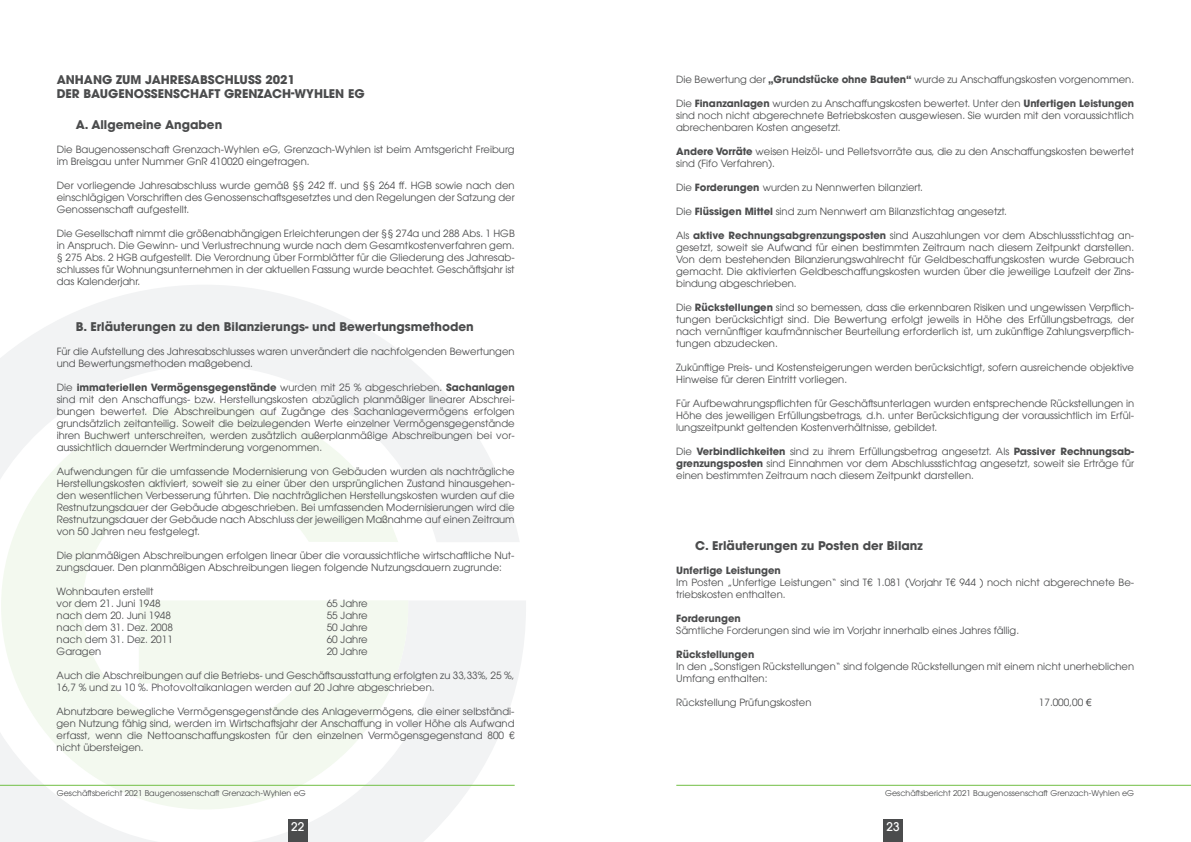
<style>
.page{position:relative;width:1191px;height:842px;background:#fff}
.page>*{position:absolute;margin:0;border:0;box-sizing:border-box;transform-origin:0 0}
.t1{font:700 12px/14.4px "ITC Avant Garde W1 G";color:#4b4c4d}
.t2{font:500 12px "ITC Avant Garde W1 G";color:#fff}
.t3{font:10px/12px "ITC Avant Garde W1 G";color:#4b4c4d;text-align:justify}
.t4{font:700 10px "ITC Avant Garde W1 G";color:#4b4c4d}
.t5{font:8px "ITC Avant Garde W1 G";color:#4b4c4d}
.s1{font-weight:700}
.s2{font-family:"Arial"}
</style>
<div class="page">
<hr style="left:676px;top:785px;width:515px;height:1px;background:#71bf44">
<div style="left:883px;top:819px;width:20px;height:23px;background:#4b4c4d"></div>
<svg style="left:0;top:285px;width:526px;height:557px;fill:#f2f3f4"></svg>
<svg style="left:1px;top:402px;width:407px;height:407px;fill:#f3f9ef"></svg>
<hr style="left:0;top:785px;width:514px;height:1px;background:#71bf44">
<div style="left:288px;top:819px;width:20px;height:23px;background:#4b4c4d"></div>
<p class="t1" style="left:57px;top:72px;width:309px">ANHANG ZUM JAHRESABSCHLUSS 2021<br>DER BAUGENOSSENSCHAFT GRENZACH-WYHLEN EG</p>
<p class="t1" style="left:76px;top:118px;width:148px">A. Allgemeine Angaben</p>
<p class="t3" style="left:57px;top:144px;width:459px">Die Baugenossenschaft Grenzach-Wyhlen eG, Grenzach-Wyhlen ist beim Amtsgericht Freiburg im Breisgau unter Nummer GnR 410020 eingetragen.</p>
<p class="t3" style="left:57px;top:180px;width:459px">Der vorliegende Jahresabschluss wurde gemäß §§ 242 ff. und §§ 264 ff. HGB sowie nach den einschlägigen Vorschriften des Genossenschaftsgesetztes und den Regelungen der Satzung der Genossenschaft aufgestellt.</p>
<p class="t3" style="left:57px;top:228px;width:459px">Die Gesellschaft nimmt die größenabhängigen Erleichterungen der §§ 274a und 288 Abs. 1 HGB in Anspruch. Die Gewinn- und Verlustrechnung wurde nach dem Gesamtkostenverfahren gem. § 275 Abs. 2 HGB aufgestellt. Die Verordnung über Formblätter für die Gliederung des Jahresab&shy;schlusses für Wohnungsunternehmen in der aktuellen Fassung wurde beachtet. Geschäftsjahr ist das Kalenderjahr.</p>
<p class="t1" style="left:76px;top:320px;width:399px">B. Erläuterungen zu den Bilanzierungs- und Bewertungsmethoden</p>
<p class="t3" style="left:57px;top:346px;width:459px">Für die Aufstellung des Jahresabschlusses waren unverändert die nachfolgenden Bewertungen und Bewertungsmethoden maßgebend.</p>
<p class="t3" style="left:57px;top:382px;width:459px">Die <span class="s1">immateriellen Vermögensgegenstände</span> wurden mit 25 % abgeschrieben. <span class="s1">Sachanlagen </span>sind mit den Anschaffungs- bzw. Herstellungskosten abzüglich planmäßiger linearer Abschrei&shy;bungen bewertet. Die Abschreibungen auf Zugänge des Sachanlagevermögens erfolgen grundsätzlich zeitanteilig. Soweit die beizulegenden Werte einzelner Vermögensgegenstände ihren Buchwert unterschreiten, werden zusätzlich außerplanmäßige Abschreibungen bei vor&shy;aussichtlich dauernder Wertminderung vorgenommen.</p>
<p class="t3" style="left:57px;top:466px;width:459px">Aufwendungen für die umfassende Modernisierung von Gebäuden wurden als nachträgliche Herstellungskosten aktiviert, soweit sie zu einer über den ursprünglichen Zustand hinausgehen&shy;den wesentlichen Verbesserung führten. Die nachträglichen Herstellungskosten wurden auf die Restnutzungsdauer der Gebäude abgeschrieben. Bei umfassenden Modernisierungen wird die Restnutzungsdauer der Gebäude nach Abschluss der jeweiligen Maßnahme auf einen Zeitraum von 50 Jahren neu festgelegt.</p>
<p class="t3" style="left:57px;top:550px;width:459px">Die planmäßigen Abschreibungen erfolgen linear über die voraussichtliche wirtschaftliche Nut&shy;zungsdauer. Den planmäßigen Abschreibungen liegen folgende Nutzungsdauern zugrunde:</p>
<p class="t3" style="left:57px;top:586px;width:105px">Wohnbauten erstellt vor dem 21. Juni 1948</p>
<p class="t3" style="left:327px;top:598px;width:43px">65 Jahre</p>
<p class="t3" style="left:57px;top:610px;width:116px">nach dem 20. Juni 1948</p>
<p class="t3" style="left:327px;top:610px;width:43px">55 Jahre</p>
<p class="t3" style="left:57px;top:622px;width:118px">nach dem 31. Dez. 2008</p>
<p class="t3" style="left:327px;top:622px;width:43px">50 Jahre</p>
<p class="t3" style="left:57px;top:634px;width:118px">nach dem 31. Dez. 2011</p>
<p class="t3" style="left:327px;top:634px;width:43px">60 Jahre</p>
<p class="t3" style="left:57px;top:646px;width:46px">Garagen</p>
<p class="t3" style="left:327px;top:646px;width:43px">20 Jahre</p>
<p class="t3" style="left:57px;top:670px;width:459px">Auch die Abschreibungen auf die Betriebs- und Geschäftsausstattung erfolgten zu 33,33%, 25 %,<br>16,7 % und zu 10 %. Photovoltaikanlagen werden auf 20 Jahre abgeschrieben.</p>
<p class="t3" style="left:57px;top:706px;width:459px">Abnutzbare bewegliche Vermögensgegenstände des Anlagevermögens, die einer selbständi&shy;gen Nutzung fähig sind, werden im Wirtschaftsjahr der Anschaffung in voller Höhe als Aufwand erfasst, wenn die Nettoanschaffungskosten für den einzelnen Vermögensgegenstand 800 € nicht übersteigen.</p>
<p class="t3" style="left:676px;top:73px;width:459px">Die Bewertung der <span class="s1">„Grundstücke ohne Bauten“</span> wurde zu Anschaffungskosten vorgenommen.</p>
<p class="t3" style="left:676px;top:97px;width:459px">Die <span class="s1">Finanzanlagen</span> wurden zu Anschaffungskosten bewertet. Unter den <span class="s1">Unfertigen Leistungen </span>sind noch nicht abgerechnete Betriebskosten ausgewiesen. Sie wurden mit den voraussichtlich abrechenbaren Kosten angesetzt.</p>
<p class="t3" style="left:676px;top:145px;width:459px"><span class="s1">Andere Vorräte</span> weisen Heizöl- und Pelletsvorräte aus, die zu den Anschaffungskosten bewertet sind (Fifo Verfahren).</p>
<p class="t3" style="left:676px;top:181px;width:248px">Die <span class="s1">Forderungen</span> wurden zu Nennwerten bilanziert.</p>
<p class="t3" style="left:676px;top:205px;width:332px">Die <span class="s1">Flüssigen Mittel</span> sind zum Nennwert am Bilanzstichtag angesetzt.</p>
<p class="t3" style="left:676px;top:229px;width:459px">Als <span class="s1">aktive Rechnungsabgrenzungsposten</span> sind Auszahlungen vor dem Abschlussstichtag an&shy;gesetzt, soweit sie Aufwand für einen bestimmten Zeitraum nach diesem Zeitpunkt darstellen.<br>Von dem bestehenden Bilanzierungswahlrecht für Geldbeschaffungskosten wurde Gebrauch gemacht. Die aktivierten Geldbeschaffungskosten wurden über die jeweilige Laufzeit der Zins&shy;bindung abgeschrieben.</p>
<p class="t3" style="left:676px;top:301px;width:459px">Die <span class="s1">Rückstellungen</span> sind so bemessen, dass die erkennbaren Risiken und ungewissen Verpflich&shy;tungen berücksichtigt sind. Die Bewertung erfolgt jeweils in Höhe des Erfüllungsbetrags, der nach vernünftiger kaufmännischer Beurteilung erforderlich ist, um zukünftige Zahlungsverpflich&shy;tungen abzudecken.</p>
<p class="t3" style="left:676px;top:361px;width:459px">Zukünftige Preis- und Kostensteigerungen werden berücksichtigt, sofern ausreichende objektive<br>Hinweise für deren Eintritt vorliegen.</p>
<p class="t3" style="left:676px;top:397px;width:459px">Für Aufbewahrungspflichten für Geschäftsunterlagen wurden entsprechende Rückstellungen in Höhe des jeweiligen Erfüllungsbetrags, d.h. unter Berücksichtigung der voraussichtlich im Erfül&shy;lungszeitpunkt geltenden Kostenverhältnisse, gebildet.</p>
<p class="t3" style="left:676px;top:445px;width:459px">Die <span class="s1">Verbindlichkeiten</span> sind zu ihrem Erfüllungsbetrag angesetzt. Als <span class="s1">Passiver Rechnungsab&shy;grenzungsposten</span> sind Einnahmen vor dem Abschlussstichtag angesetzt, soweit sie Erträge für einen bestimmten Zeitraum nach diesem Zeitpunkt darstellen.</p>
<p class="t1" style="left:695px;top:538px;width:229px">C. Erläuterungen zu Posten der Bilanz</p>
<p class="t4" style="left:676px;top:564px;width:106px">Unfertige Leistungen</p>
<p class="t3" style="left:676px;top:576px;width:459px">Im Posten „Unfertige Leistungen“ sind T€ 1.081 (Vorjahr T€ 944 ) noch nicht abgerechnete Be&shy;triebskosten enthalten.</p>
<p class="t4" style="left:676px;top:612px;width:66px">Forderungen</p>
<p class="t3" style="left:676px;top:624px;width:344px">Sämtliche Forderungen sind wie im Vorjahr innerhalb eines Jahres fällig.</p>
<p class="t4" style="left:676px;top:648px;width:80px">Rückstellungen</p>
<p class="t3" style="left:676px;top:660px;width:459px">In den „Sonstigen Rückstellungen“ sind folgende Rückstellungen mit einem nicht unerheblichen<br>Umfang enthalten:</p>
<p class="t3" style="left:676px;top:696px;width:137px">Rückstellung Prüfungskosten</p>
<p class="t3" style="left:1039px;top:696px;width:54px">17.000,00 <span class="s2">€</span></p>
<p class="t5" style="left:57px;top:788px;width:251px">Geschäftsbericht 2021 Baugenossenschaft Grenzach-Wyhlen eG</p>
<p class="t5" style="left:885px;top:788px;width:251px">Geschäftsbericht 2021 Baugenossenschaft Grenzach-Wyhlen eG</p>
<p class="t2" style="left:291px;top:819px;width:15px">22</p>
<p class="t2" style="left:886px;top:819px;width:15px">23</p>
</div>
